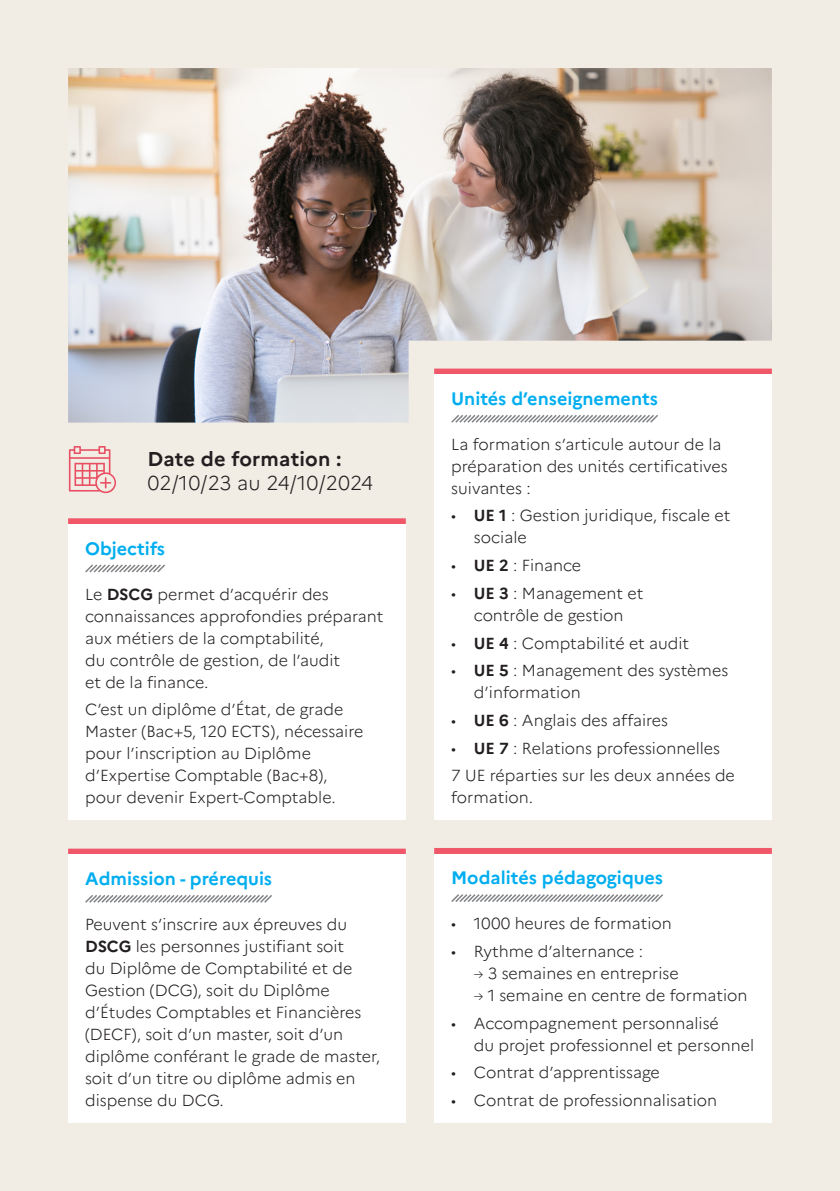
<style>
.page{position:relative;width:840px;height:1191px;background:#fff}
.page>*{position:absolute;margin:0;border:0;box-sizing:border-box;transform-origin:0 0}
.Formation_dates{font:300 20px "Marianne";color:#231f20}
.Formation_dates-2{font:700 20px "Marianne";letter-spacing:.01em;color:#231f20}
.h3_vert___hachures{font:700 18px "Marianne";color:#00aeef}
.p01{font:300 16px/22px "Marianne";color:#231f20}
.s1{font-weight:700}
.s2{font-size:12px}
</style>
<div class="page">
<div style="left:0;top:0;width:839px;height:1191px;background:#f1ece4"></div>
<div style="left:434px;top:848px;width:337px;height:6px;background:#f05869"></div>
<div style="left:434px;top:854px;width:337px;height:269px;background:#fff"></div>
<svg style="left:451px;top:894px;width:212px;height:8px"></svg>
<div style="left:68px;top:848px;width:337px;height:6px;background:#f05869"></div>
<div style="left:68px;top:854px;width:337px;height:269px;background:#fff"></div>
<svg style="left:85px;top:895px;width:187px;height:8px"></svg>
<img style="left:68px;top:68px;width:703px;height:354px">
<div style="left:68px;top:518px;width:337px;height:6px;background:#f05869"></div>
<div style="left:68px;top:524px;width:337px;height:296px;background:#fff"></div>
<svg style="left:85px;top:564px;width:80px;height:9px"></svg>
<div style="left:434px;top:368px;width:337px;height:6px;background:#f05869"></div>
<div style="left:434px;top:374px;width:337px;height:446px;background:#fff"></div>
<svg style="left:451px;top:415px;width:207px;height:8px"></svg>
<svg style="left:69px;top:446px;width:47px;height:47px"></svg>
<p class="Formation_dates-2" style="left:147px;top:443px;width:195px">Date de formation :</p>
<p class="Formation_dates" style="left:147px;top:467px;width:227px">02/10/23 au 24/10/2024</p>
<p class="h3_vert___hachures" style="left:85px;top:534px;width:81px">Objectifs</p>
<p class="p01" style="left:85px;top:581px;width:300px">Le <span class="s1">DSCG</span> permet d’acquérir des connaissances approfondies préparant aux métiers de la comptabilité,<br>du contrôle de gestion, de l’audit<br>et de la finance.</p>
<p class="p01" style="left:85px;top:697px;width:279px">C’est un diplôme d’État, de grade Master (Bac+5, 120 ECTS), nécessaire pour l’inscription au Diplôme d’Expertise Comptable (Bac+8), pour devenir Expert-Comptable.</p>
<p class="h3_vert___hachures" style="left:85px;top:865px;width:188px">Admission - prérequis</p>
<p class="p01" style="left:85px;top:912px;width:296px">Peuvent s’inscrire aux épreuves du<br><span class="s1">DSCG</span> les personnes justifiant soit<br>du Diplôme de Comptabilité et de<br>Gestion (DCG), soit du Diplôme d’Études Comptables et Financières (DECF), soit d’un master, soit d’un diplôme conférant le grade de master, soit d’un titre ou diplôme admis en dispense du DCG.</p>
<p class="h3_vert___hachures" style="left:451px;top:385px;width:208px">Unités d’enseignements</p>
<p class="p01" style="left:451px;top:432px;width:278px">La formation s’articule autour de la préparation des unités certificatives suivantes :</p>
<p class="p01" style="left:473px;top:503px;width:258px;text-indent:-23px">• <span class="s1">UE 1</span> : Gestion juridique, fiscale et sociale</p>
<p class="p01" style="left:451px;top:553px;width:131px">• <span class="s1">UE 2</span> : Finance</p>
<p class="p01" style="left:451px;top:581px;width:194px;text-align:center">• <span class="s1">UE 3</span> : Management et contrôle de gestion</p>
<p class="p01" style="left:451px;top:630px;width:239px">• <span class="s1">UE 4</span> : Comptabilité et audit</p>
<p class="p01" style="left:473px;top:658px;width:256px;text-indent:-23px">• <span class="s1">UE 5</span> : Management des systèmes d’information</p>
<p class="p01" style="left:451px;top:708px;width:218px">• <span class="s1">UE 6</span> : Anglais des affaires</p>
<p class="p01" style="left:451px;top:735px;width:270px">• <span class="s1">UE 7</span> : Relations professionnelles</p>
<p class="p01" style="left:451px;top:763px;width:285px">7 UE réparties sur les deux années de formation.</p>
<p class="h3_vert___hachures" style="left:451px;top:864px;width:213px">Modalités pédagogiques</p>
<p class="p01" style="left:451px;top:911px;width:222px">• 1000 heures de formation</p>
<p class="p01" style="left:451px;top:939px;width:193px">• Rythme d’alternance :</p>
<p class="p01" style="left:473px;top:961px;width:206px"><span class="s2">→</span> 3 semaines en entreprise</p>
<p class="p01" style="left:473px;top:983px;width:275px"><span class="s2">→</span> 1 semaine en centre de formation</p>
<p class="p01" style="left:473px;top:1010px;width:281px;text-indent:-23px">• Accompagnement personnalisé<br>du projet professionnel et personnel</p>
<p class="p01" style="left:451px;top:1060px;width:210px">• Contrat d’apprentissage</p>
<p class="p01" style="left:451px;top:1088px;width:267px">• Contrat de professionnalisation</p>
</div>
